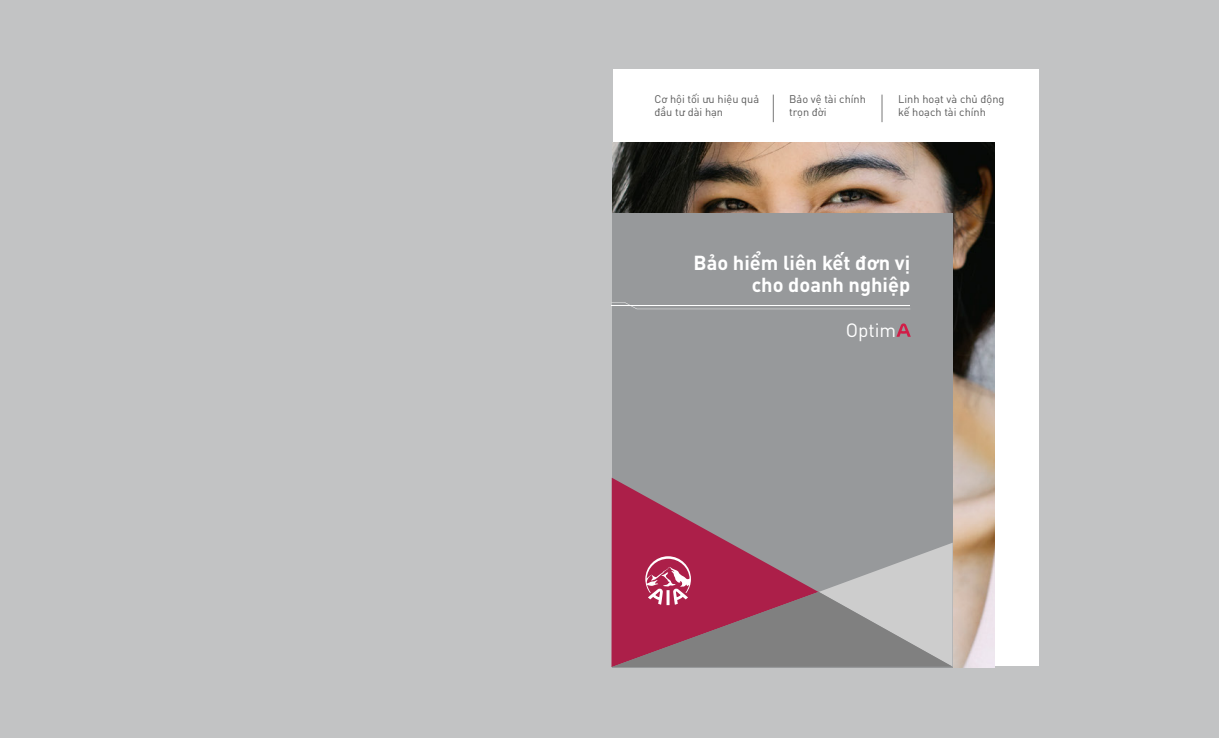
<style>
.page{position:relative;width:1219px;height:738px;background:#fff}
.page>*{position:absolute;margin:0;border:0;box-sizing:border-box;transform-origin:0 0}
.t1{font:700 20px/22.4px "UVFDIN Pro";color:#fff;text-align:right}
.t2{font:19px "UVFDIN Pro";color:#fff}
.t3{font:11px/13.2px "UVFDIN Pro";color:#595959}
</style>
<div class="page">
<div style="left:0;top:0;width:1219px;height:737px;background:#c2c3c4"></div>
<div style="left:613px;top:69px;width:425px;height:596px;background:#fff"></div>
<svg style="left:773px;top:94px;width:1px;height:28px"></svg>
<svg style="left:881px;top:94px;width:1px;height:28px"></svg>
<img style="left:612px;top:142px;width:382px;height:262px">
<svg style="left:952px;top:404px;width:42px;height:262px;background:#cdb6a3"></svg>
<div style="left:612px;top:213px;width:340px;height:453px;background:#97999b"></div>
<svg style="left:611px;top:478px;width:117px;height:64px"></svg>
<svg style="left:611px;top:542px;width:341px;height:124px;background:#a37180"></svg>
<svg style="left:611px;top:302px;width:299px;height:7px"></svg>
<svg style="left:896px;top:323px;width:14px;height:13px"></svg>
<p class="t3" style="left:654px;top:91px;width:106px">Cơ hội tối ưu hiệu quả đầu tư dài hạn</p>
<p class="t3" style="left:789px;top:91px;width:78px">Bảo vệ tài chính trọn đời</p>
<p class="t3" style="left:898px;top:91px;width:108px">Linh hoạt và chủ động kế hoạch tài chính</p>
<h1 class="t1" style="left:693px;top:249px;width:218px">Bảo hiểm liên kết đơn vị cho doanh nghiệp</h1>
<h2 class="t2" style="left:845px;top:315px;width:52px">Optim</h2>
</div>
